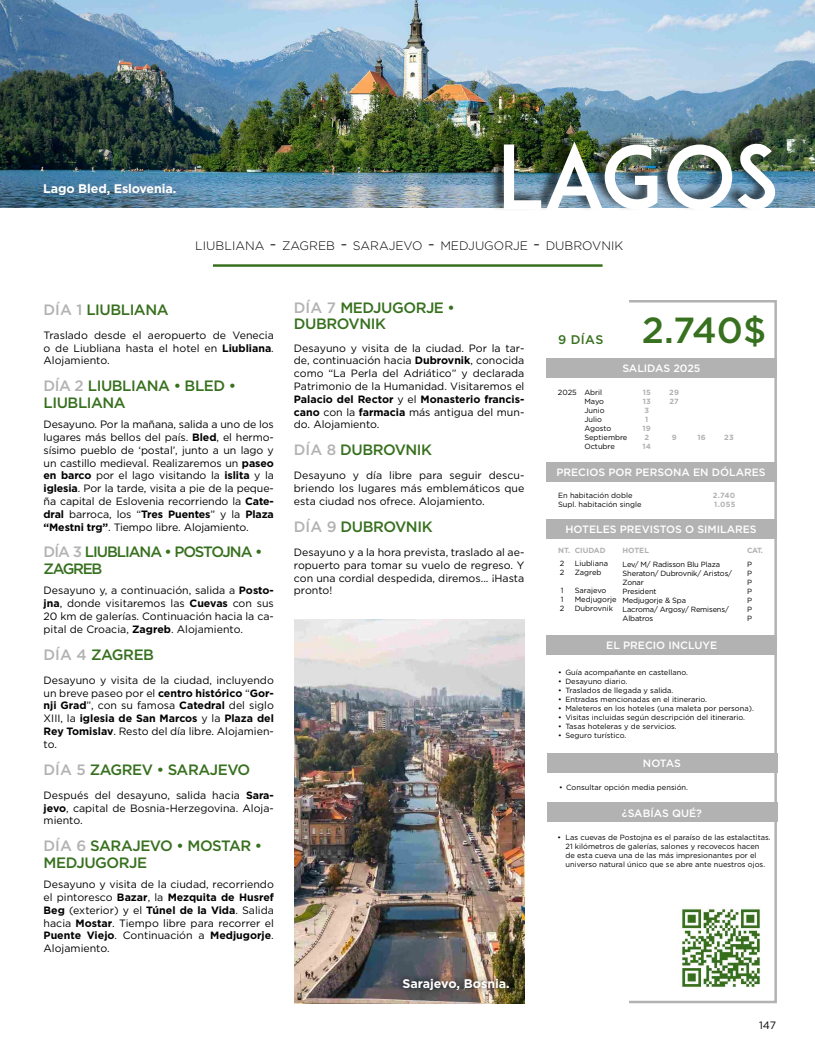
<style>
.page{position:relative;width:815px;height:1053px;background:#fff}
.page>*{position:absolute;margin:0;border:0;box-sizing:border-box;transform-origin:0 0}
.t1{font:87.5px "ADAM.CGPRO";letter-spacing:-.02em;color:#fff}
.t2{font:500 36.25px "Gotham";color:#37701e}
.t3{font:500 15px/16.2px "Gotham";letter-spacing:-.03em;color:#37701e}
.t4{font:500 15px/16.2px "Gotham";letter-spacing:-.07em;color:#37701e}
.t5{font:700 12.5px "Gotham";letter-spacing:-.01em;color:#fff}
.t6{font:500 12.5px "Gotham";color:#37701e}
.t7{font:300 12.25px "Gotham";color:#000}
.t8{font:10.62px/12.8px "Gotham";color:#000;text-align:justify}
.t9{font:500 10.62px "Gotham";color:#fff}
.t10{font:10.62px "Gotham";color:#010202}
.t11{font:7.5px/9px "Gotham";color:#000}
.t12{font:7.5px/9px "Gotham";letter-spacing:-.02em;color:#000}
.t13{font:700 7.5px/9px "Gotham";color:#b3b2b2}
.s1{font-size:17.5px}
.s2{color:#b3b2b2}
.s3{font-weight:700}
</style>
<div class="page">
<img style="left:0;top:0;width:815px;height:207px">
<div style="left:628px;top:300px;width:149px;height:703px;border:2px solid #b3b2b2"></div>
<hr style="left:213px;top:264px;width:390px;height:3px;background:#37701e">
<div style="left:488px;top:131px;width:285px;height:80px;background:#000;opacity:.6"></div>
<img style="left:294px;top:619px;width:230px;height:384px">
<div style="left:397px;top:972px;width:119px;height:24px;background:#000;opacity:.75"></div>
<img style="left:681px;top:908px;width:80px;height:80px">
<div style="left:546px;top:358px;width:231px;height:19px;background:#b3b2b2"></div>
<div style="left:546px;top:462px;width:230px;height:19px;background:#b3b2b2"></div>
<div style="left:546px;top:519px;width:231px;height:20px;background:#b3b2b2"></div>
<div style="left:546px;top:635px;width:231px;height:20px;background:#b3b2b2"></div>
<div style="left:547px;top:753px;width:230px;height:19px;background:#b3b2b2"></div>
<div style="left:547px;top:802px;width:230px;height:20px;background:#b3b2b2"></div>
<p class="t5" style="left:43px;top:180px;width:135px">Lago Bled, Eslovenia.</p>
<h1 class="t1" style="left:497px;top:124px;width:284px">LAGOS</h1>
<p class="t7" style="left:195px;top:238px;width:429px">LIUBLIANA <span class="s1">-</span> ZAGREB <span class="s1">-</span> SARAJEVO <span class="s1">-</span> MEDJUGORJE <span class="s1">-</span> DUBROVNIK</p>
<h3 class="t3" style="left:44px;top:301px;width:127px"><span class="s2">DÍA 1</span> LIUBLIANA</h3>
<p class="t8" style="left:44px;top:328px;width:232px">Traslado desde el aeropuerto de Venecia o de Liubliana hasta el hotel en <span class="s3">Liubliana</span>.<br>Alojamiento.</p>
<h3 class="t3" style="left:44px;top:377px;width:194px"><span class="s2">DÍA 2</span> LIUBLIANA • BLED •<br>LIUBLIANA</h3>
<p class="t8" style="left:44px;top:418px;width:232px">Desayuno. Por la mañana, salida a uno de los lugares más bellos del país. <span class="s3">Bled</span>, el hermo&shy;sísimo pueblo de ‘postal’, junto a un lago y un castillo medieval. Realizaremos un <span class="s3">paseo en barco</span> por el lago visitando la <span class="s3">islita</span> y la <span class="s3">iglesia</span>. Por la tarde, visita a pie de la peque&shy;ña capital de Eslovenia recorriendo la <span class="s3">Cate&shy;dral</span> barroca, los “<span class="s3">Tres Puentes</span>” y la <span class="s3">Plaza “Mestni trg”</span>. Tiempo libre. Alojamiento.</p>
<h3 class="t4" style="left:44px;top:543px;width:220px"><span class="s2">DÍA 3</span> LIUBLIANA • POSTOJNA •<br>ZAGREB</h3>
<p class="t8" style="left:44px;top:584px;width:232px">Desayuno y, a continuación, salida a <span class="s3">Posto&shy;jna</span>, donde visitaremos las <span class="s3">Cuevas</span> con sus 20 km de galerías. Continuación hacia la ca&shy;pital de Croacia, <span class="s3">Zagreb</span>. Alojamiento.</p>
<h3 class="t3" style="left:44px;top:646px;width:112px"><span class="s2">DÍA 4</span> ZAGREB</h3>
<p class="t8" style="left:44px;top:673px;width:232px">Desayuno y visita de la ciudad, incluyendo un breve paseo por el <span class="s3">centro histórico</span> “<span class="s3">Gor&shy;nji Grad</span>”, con su famosa <span class="s3">Catedral</span> del siglo XIII, la <span class="s3">iglesia de San Marcos</span> y la <span class="s3">Plaza del Rey Tomislav</span>. Resto del día libre. Alojamien&shy;to.</p>
<h3 class="t3" style="left:44px;top:761px;width:208px"><span class="s2">DÍA 5</span> ZAGREV • SARAJEVO</h3>
<p class="t8" style="left:44px;top:788px;width:232px">Después del desayuno, salida hacia <span class="s3">Sara&shy;jevo</span>, capital de Bosnia-Herzegovina. Aloja&shy;miento.</p>
<h3 class="t3" style="left:44px;top:837px;width:220px"><span class="s2">DÍA 6</span> SARAJEVO • MOSTAR •<br>MEDJUGORJE</h3>
<p class="t8" style="left:44px;top:877px;width:232px">Desayuno y visita de la ciudad, recorriendo el pintoresco <span class="s3">Bazar</span>, la <span class="s3">Mezquita de Husref Beg</span> (exterior) y el <span class="s3">Túnel de la Vida</span>. Salida hacia <span class="s3">Mostar</span>. Tiempo libre para recorrer el <span class="s3">Puente Viejo</span>. Continuación a <span class="s3">Medjugorje</span>.<br>Alojamiento.</p>
<h3 class="t3" style="left:294px;top:299px;width:163px"><span class="s2">DÍA 7</span> MEDJUGORJE •<br>DUBROVNIK</h3>
<p class="t8" style="left:294px;top:341px;width:232px">Desayuno y visita de la ciudad. Por la tar&shy;de, continuación hacia <span class="s3">Dubrovnik</span>, conocida como “La Perla del Adriático” y declarada Patrimonio de la Humanidad. Visitaremos el <span class="s3">Palacio del Rector</span> y el <span class="s3">Monasterio francis&shy;cano</span> con la <span class="s3">farmacia</span> más antigua del mun&shy;do. Alojamiento.</p>
<h3 class="t3" style="left:294px;top:441px;width:140px"><span class="s2">DÍA 8</span> DUBROVNIK</h3>
<p class="t8" style="left:294px;top:469px;width:232px">Desayuno y día libre para seguir descu&shy;briendo los lugares más emblemáticos que esta ciudad nos ofrece. Alojamiento.</p>
<h3 class="t3" style="left:294px;top:518px;width:140px"><span class="s2">DÍA 9</span> DUBROVNIK</h3>
<p class="t8" style="left:294px;top:545px;width:232px">Desayuno y a la hora prevista, traslado al ae&shy;ropuerto para tomar su vuelo de regreso. Y con una cordial despedida, diremos... ¡Hasta pronto!</p>
<p class="t5" style="left:402px;top:975px;width:109px">Sarajevo, Bosnia.</p>
<p class="t6" style="left:558px;top:331px;width:47px">9 DÍAS</p>
<h2 class="t2" style="left:642px;top:306px;width:126px">2.740$</h2>
<p class="t9" style="left:622px;top:361px;width:80px">SALIDAS 2025</p>
<p class="t11" style="left:558px;top:388px;width:20px">2025</p>
<p class="t11" style="left:584px;top:388px;width:45px">Abril<br>Mayo<br>Junio<br>Julio<br>Agosto<br>Septiembre<br>Octubre</p>
<p class="t13" style="left:642px;top:388px;width:10px;text-align:center">15<br>13<br>3<br>1<br>19<br>2<br>14</p>
<p class="t13" style="left:669px;top:388px;width:11px">29<br>27</p>
<p class="t13" style="left:672px;top:433px;width:6px">9</p>
<p class="t13" style="left:697px;top:433px;width:10px">16</p>
<p class="t13" style="left:724px;top:433px;width:11px">23</p>
<p class="t9" style="left:556px;top:465px;width:211px">PRECIOS POR PERSONA EN DÓLARES</p>
<p class="t11" style="left:558px;top:491px;width:85px">En habitación doble<br>Supl. habitación single</p>
<p class="t13" style="left:713px;top:491px;width:24px">2.740<br>1.055</p>
<p class="t9" style="left:565px;top:522px;width:193px">HOTELES PREVISTOS O SIMILARES</p>
<p class="t13" style="left:575px;top:546px;width:33px">CIUDAD</p>
<p class="t13" style="left:623px;top:546px;width:28px">HOTEL</p>
<p class="t13" style="left:747px;top:546px;width:17px">CAT.</p>
<p class="t11" style="left:747px;top:559px;width:7px;text-align:justify">P P P P P P P</p>
<p class="t13" style="left:558px;top:545px;width:14px">NT.</p>
<p class="t11" style="left:560px;top:559px;width:6px">2<br>2</p>
<p class="t11" style="left:560px;top:586px;width:6px">1<br>1<br>2</p>
<p class="t12" style="left:623px;top:559px;width:111px">Lev/ M/ Radisson Blu Plaza<br>Sheraton/ Dubrovnik/ Aristos/<br>Zonar<br>President<br>Medjugorje &amp; Spa<br>Lacroma/ Argosy/ Remisens/<br>Albatros</p>
<p class="t11" style="left:575px;top:559px;width:35px">Liubliana<br>Zagreb</p>
<p class="t11" style="left:575px;top:586px;width:43px">Sarajevo<br>Medjugorje<br>Dubrovnik</p>
<p class="t9" style="left:606px;top:638px;width:112px">EL PRECIO INCLUYE</p>
<p class="t11" style="left:558px;top:667px;width:131px">• Guía acompañante en castellano.</p>
<p class="t11" style="left:558px;top:676px;width:70px">• Desayuno diario.</p>
<p class="t11" style="left:558px;top:685px;width:117px">• Traslados de llegada y salida.</p>
<p class="t11" style="left:558px;top:694px;width:150px">• Entradas mencionadas en el itinerario.</p>
<p class="t11" style="left:558px;top:703px;width:197px">• Maleteros en los hoteles (una maleta por persona).</p>
<p class="t11" style="left:558px;top:712px;width:188px">• Visitas incluidas según descripción del itinerario.</p>
<p class="t11" style="left:558px;top:721px;width:120px">• Tasas hoteleras y de servicios.</p>
<p class="t11" style="left:558px;top:730px;width:69px">• Seguro turístico.</p>
<p class="t9" style="left:643px;top:756px;width:40px">NOTAS</p>
<p class="t9" style="left:622px;top:805px;width:82px">¿SABÍAS QUÉ?</p>
<p class="t11" style="left:559px;top:782px;width:130px">• Consultar opción media pensión.</p>
<p class="t11" style="left:566px;top:832px;width:207px">Las cuevas de Postojna es el paraíso de las estalactitas.<br>21 kilómetros de galerías, salones y recovecos hacen de esta cueva una de las más impresionantes por el universo natural único que se abre ante nuestros ojos.</p>
<p class="t11" style="left:558px;top:832px;width:5px">•</p>
<p class="t10" style="left:759px;top:1018px;width:18px">147</p>
</div>
